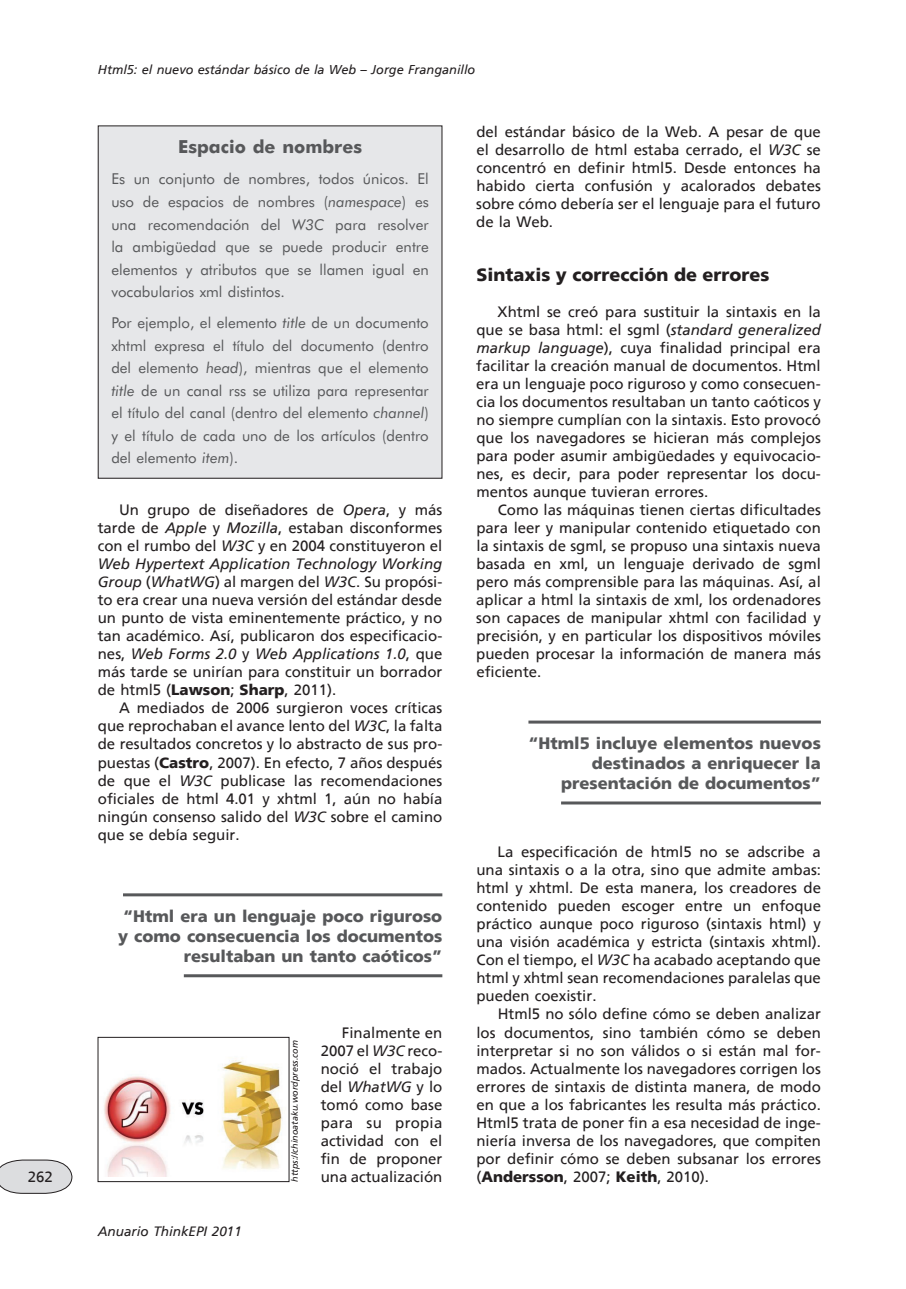
<style>
.page{position:relative;width:906px;height:1289px;background:#fff}
.page>*{position:absolute;margin:0;border:0;box-sizing:border-box;transform-origin:0 0}
.t1{font:18px "Frutiger 75 Black A";color:#231f20}
.t2{font:700 18px "Futura BT";color:#57585a}
.t3{font:16.5px/19.8px "Frutiger 75 Black A";color:#57585a;text-align:right}
.t4{font:15px/18px "Frutiger 55 Roman A";color:#231f20;text-align:justify}
.t5{font:15px/22.5px "Futura BT";color:#57585a;text-align:justify}
.t6{font:15px "Frutiger 56 Italic A";color:#231f20}
.t7{font:13.5px "Frutiger 56 Italic A";color:#231f20}
.t8{font:12.75px "Frutiger 56 Italic A";color:#231f20}
.t9{font:9px "Frutiger 56 Italic A";color:#231f20}
.s1{font-style:italic}
.s2{font-family:"Frutiger 56 Italic A"}
.s3{font-family:"Frutiger 55 Roman A"}
.s4{font-family:"Frutiger 75 Black A"}
</style>
<div class="page">
<svg style="left:0;top:1159px;width:73px;height:34px;background:#d6d6d8"></svg>
<div style="left:98px;top:126px;width:344px;height:352px;background:#e6e7e9"></div>
<hr style="left:123px;top:893px;width:319px;height:3px;background:#57585a">
<hr style="left:184px;top:974px;width:258px;height:3px;background:#57585a">
<img style="left:104px;top:1058px;width:178px;height:118px">
<hr style="left:528px;top:720px;width:293px;height:3px;background:#57585a">
<hr style="left:561px;top:801px;width:260px;height:3px;background:#57585a">
<p class="t4" style="left:28px;top:1167px;width:27px">262</p>
<p class="t8" style="left:98px;top:62px;width:379px">Html5: el nuevo estándar básico de la Web – Jorge Franganillo</p>
<p class="t8" style="left:98px;top:62px;width:429px">???????????????????????????????????????????????????????????????????</p>
<p class="t2" style="left:178px;top:136px;width:185px">Espacio de nombres</p>
<p class="t5" style="left:111px;top:168px;width:319px">Es un conjunto de nombres, todos únicos. El uso de espacios de nombres (<span class="s1">namespace</span>) es una recomendación del <span class="s1">W3C</span> para resolver la ambigüedad que se puede producir entre elementos y atributos que se llamen igual en vocabularios xml distintos.</p>
<p class="t5" style="left:111px;top:311px;width:319px">Por ejemplo, el elemento <span class="s1">title</span> de un documento xhtml expresa el título del documento (dentro del elemento <span class="s1">head</span>), mientras que el elemento <span class="s1">title</span> de un canal rss se utiliza para representar el título del canal (dentro del elemento <span class="s1">channel</span>) y el título de cada uno de los artículos (dentro del elemento <span class="s1">item</span>).</p>
<p class="t4" style="left:98px;top:501px;width:346px;text-indent:21px">Un grupo de diseñadores de <span class="s2">Opera</span>, y más tarde de <span class="s2">Apple</span> y <span class="s2">Mozilla</span>, estaban disconformes con el rumbo del <span class="s2">W3C</span> y en 2004 constituyeron el</p>
<p class="t6" style="left:98px;top:555px;width:346px">Web Hypertext Application Technology Working</p>
<p class="t4" style="left:98px;top:573px;width:346px"><span class="s2">Group</span> (<span class="s2">WhatWG</span>) al margen del <span class="s2">W3C</span>. Su propósi&shy;to era crear una nueva versión del estándar desde un punto de vista eminentemente práctico, y no tan académico. Así, publicaron dos especificacio-</p>
<p class="t6" style="left:98px;top:645px;width:346px"><span class="s3">nes,</span> Web Forms 2.0 <span class="s3">y</span> Web Applications 1.0<span class="s3">, que</span></p>
<p class="t4" style="left:98px;top:663px;width:346px">más tarde se unirían para constituir un borrador de html5 (<span class="s4">Lawson</span>; <span class="s4">Sharp</span>, 2011).</p>
<p class="t4" style="left:98px;top:699px;width:346px;text-indent:21px">A mediados de 2006 surgieron voces críticas que reprochaban el avance lento del <span class="s2">W3C</span>, la falta de resultados concretos y lo abstracto de sus pro&shy;puestas (<span class="s4">Castro</span>, 2007). En efecto, 7 años después de que el <span class="s2">W3C</span> publicase las recomendaciones oficiales de html 4.01 y xhtml 1, aún no había ningún consenso salido del <span class="s2">W3C</span> sobre el camino que se debía seguir.</p>
<p class="t3" style="left:118px;top:905px;width:326px">“Html era un lenguaje poco riguroso y como consecuencia los documentos resultaban un tanto caóticos”</p>
<p class="t7" style="left:98px;top:1223px;width:146px">Anuario ThinkEPI 2011</p>
<p class="t9" style="left:289px;top:1181px;width:143px;rotate:-90deg">https://chinoataku.wordpress.com</p>
<p class="t4" style="left:321px;top:1023px;width:123px;text-indent:21px">Finalmente en 2007 el <span class="s2">W3C</span> reco&shy;noció el trabajo del <span class="s2">WhatWG</span> y lo tomó como base para su propia actividad con el fin de proponer</p>
<p class="t4" style="left:321px;top:1167px;width:123px">una actualización</p>
<p class="t4" style="left:476px;top:123px;width:346px">del estándar básico de la Web. A pesar de que el desarrollo de html estaba cerrado, el <span class="s2">W3C</span> se concentró en definir html5. Desde entonces ha habido cierta confusión y acalorados debates sobre cómo debería ser el lenguaje para el futuro de la Web.</p>
<p class="t1" style="left:476px;top:264px;width:295px">Sintaxis y corrección de errores</p>
<p class="t4" style="left:476px;top:303px;width:346px;text-indent:21px">Xhtml se creó para sustituir la sintaxis en la que se basa html: el sgml (<span class="s2">standard generalized markup language</span>), cuya finalidad principal era facilitar la creación manual de documentos. Html era un lenguaje poco riguroso y como consecuen&shy;cia los documentos resultaban un tanto caóticos y no siempre cumplían con la sintaxis. Esto provocó que los navegadores se hicieran más complejos para poder asumir ambigüedades y equivocacio&shy;nes, es decir, para poder representar los docu&shy;mentos aunque tuvieran errores.</p>
<p class="t4" style="left:476px;top:501px;width:346px;text-indent:21px">Como las máquinas tienen ciertas dificultades para leer y manipular contenido etiquetado con la sintaxis de sgml, se propuso una sintaxis nueva basada en xml, un lenguaje derivado de sgml pero más comprensible para las máquinas. Así, al aplicar a html la sintaxis de xml, los ordenadores son capaces de manipular xhtml con facilidad y precisión, y en particular los dispositivos móviles pueden procesar la información de manera más eficiente.</p>
<p class="t3" style="left:528px;top:733px;width:294px">“Html5 incluye elementos nuevos destinados a enriquecer la presentación de documentos”</p>
<p class="t4" style="left:476px;top:843px;width:346px;text-indent:21px">La especificación de html5 no se adscribe a una sintaxis o a la otra, sino que admite ambas: html y xhtml. De esta manera, los creadores de contenido pueden escoger entre un enfoque práctico aunque poco riguroso (sintaxis html) y una visión académica y estricta (sintaxis xhtml).<br>Con el tiempo, el <span class="s2">W3C</span> ha acabado aceptando que html y xhtml sean recomendaciones paralelas que pueden coexistir.</p>
<p class="t4" style="left:476px;top:1005px;width:346px;text-indent:21px">Html5 no sólo define cómo se deben analizar los documentos, sino también cómo se deben interpretar si no son válidos o si están mal for&shy;mados. Actualmente los navegadores corrigen los errores de sintaxis de distinta manera, de modo en que a los fabricantes les resulta más práctico.<br>Html5 trata de poner fin a esa necesidad de inge&shy;niería inversa de los navegadores, que compiten por definir cómo se deben subsanar los errores (<span class="s4">Andersson</span>, 2007; <span class="s4">Keith</span>, 2010).</p>
</div>
